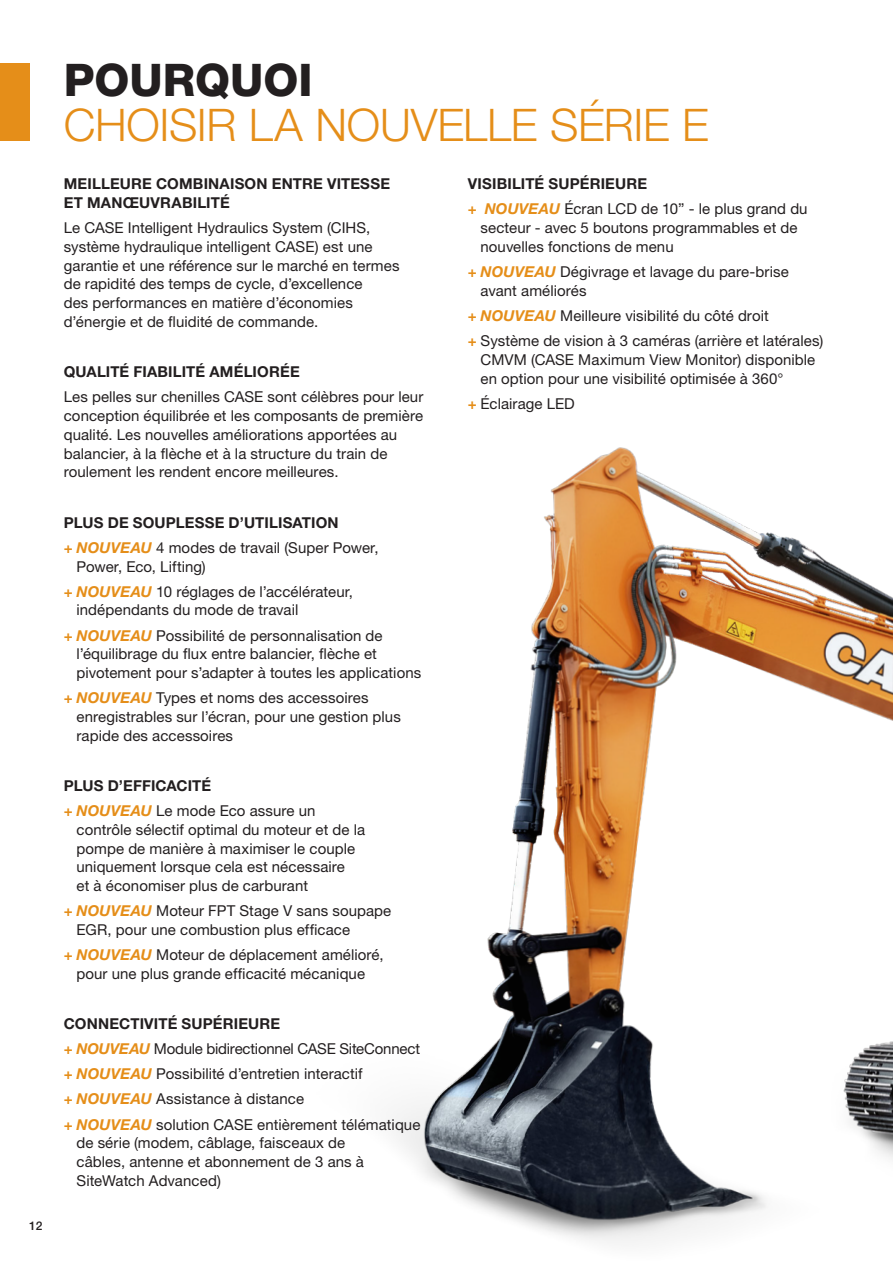
<style>
.page{position:relative;width:893px;height:1263px;background:#fff}
.page>*{position:absolute;margin:0;border:0;box-sizing:border-box;transform-origin:0 0}
.TITOLO_2{font:300 45px "Helvetica Neue LT Pro";letter-spacing:-.01em;color:#e58e19}
.TITOLO_1{font:800 45px "Helvetica Neue LT Pro";color:#231f20}
.BULLET__11-15{font:15px/18.8px "Helvetica Neue LT Pro";letter-spacing:.005em;color:#231f20}
.TITOLETTI{font:700 15px/18.8px "Helvetica Neue LT Pro";letter-spacing:.01em;color:#231f20}
.BULLET__11-15-2{font:15px "Helvetica Neue LT Pro";letter-spacing:-.015em;color:#231f20}
.BULLET__11-15-3{font:700 15px "Helvetica Neue LT Pro";letter-spacing:.01em;color:#231f20}
.t1{font:500 12px "Helvetica Neue LT Pro";color:#231f20}
.s1{font-weight:700;color:#e58e19}
.s2{font-weight:700;font-style:italic;color:#e58e19}
</style>
<div class="page">
<img style="left:393px;top:447px;width:500px;height:796px">
<div style="left:0;top:64px;width:30px;height:77px;background:#e58e19"></div>
<p class="t1" style="left:29px;top:1218px;width:15px">12</p>
<p class="TITOLO_1" style="left:64px;top:53px;width:250px">POURQUOI</p>
<p class="TITOLO_2" style="left:64px;top:97px;width:647px">CHOISIR LA NOUVELLE SÉRIE E</p>
<p class="TITOLETTI" style="left:64px;top:174px;width:328px">MEILLEURE COMBINAISON ENTRE VITESSE<br>ET MANŒUVRABILITÉ</p>
<p class="BULLET__11-15" style="left:64px;top:218px;width:337px">Le CASE Intelligent Hydraulics System (CIHS, système hydraulique intelligent CASE) est une garantie et une référence sur le marché en termes de rapidité des temps de cycle, d’excellence<br>des performances en matière d’économies d’énergie et de fluidité de commande.</p>
<p class="TITOLETTI" style="left:64px;top:362px;width:237px">QUALITÉ FIABILITÉ AMÉLIORÉE</p>
<p class="BULLET__11-15" style="left:64px;top:387px;width:361px">Les pelles sur chenilles CASE sont célèbres pour leur conception équilibrée et les composants de première qualité. Les nouvelles améliorations apportées au balancier, à la flèche et à la structure du train de roulement les rendent encore meilleures.</p>
<p class="TITOLETTI" style="left:64px;top:513px;width:276px">PLUS DE SOUPLESSE D’UTILISATION</p>
<p class="BULLET__11-15" style="left:77px;top:538px;width:303px;text-indent:-13px"><span class="s1">+</span> <span class="s2">NOUVEAU</span> 4 modes de travail (Super Power,<br>Power, Eco, Lifting)</p>
<p class="BULLET__11-15" style="left:77px;top:582px;width:278px;text-indent:-13px"><span class="s1">+</span> <span class="s2">NOUVEAU</span> 10 réglages de l’accélérateur, indépendants du mode de travail</p>
<p class="BULLET__11-15" style="left:77px;top:626px;width:346px;text-indent:-13px"><span class="s1">+</span> <span class="s2">NOUVEAU</span> Possibilité de personnalisation de l’équilibrage du flux entre balancier, flèche et pivotement pour s’adapter à toutes les applications</p>
<p class="BULLET__11-15" style="left:77px;top:688px;width:326px;text-indent:-13px"><span class="s1">+</span> <span class="s2">NOUVEAU</span> Types et noms des accessoires enregistrables sur l’écran, pour une gestion plus rapide des accessoires</p>
<p class="BULLET__11-15-3" style="left:64px;top:776px;width:149px">PLUS D’EFFICACITÉ</p>
<p class="BULLET__11-15" style="left:77px;top:801px;width:290px;text-indent:-13px"><span class="s1">+</span> <span class="s2">NOUVEAU</span> Le mode Eco assure un contrôle sélectif optimal du moteur et de la pompe de manière à maximiser le couple uniquement lorsque cela est nécessaire<br>et à économiser plus de carburant</p>
<p class="BULLET__11-15" style="left:77px;top:901px;width:316px;text-indent:-13px"><span class="s1">+</span> <span class="s2">NOUVEAU</span> Moteur FPT Stage V sans soupape<br>EGR, pour une combustion plus efficace</p>
<p class="BULLET__11-15" style="left:64px;top:945px;width:321px;text-align:center"><span class="s1">+</span> <span class="s2">NOUVEAU</span> Moteur de déplacement amélioré, pour une plus grande efficacité mécanique</p>
<p class="TITOLETTI" style="left:64px;top:1014px;width:218px">CONNECTIVITÉ SUPÉRIEURE</p>
<p class="BULLET__11-15-2" style="left:64px;top:1040px;width:358px"><span class="s1">+</span> <span class="s2">NOUVEAU</span> Module bidirectionnel CASE SiteConnect</p>
<p class="BULLET__11-15" style="left:64px;top:1064px;width:300px"><span class="s1">+</span> <span class="s2">NOUVEAU</span> Possibilité d’entretien interactif</p>
<p class="BULLET__11-15" style="left:64px;top:1089px;width:242px"><span class="s1">+</span> <span class="s2">NOUVEAU</span> Assistance à distance</p>
<p class="BULLET__11-15" style="left:77px;top:1115px;width:345px;text-indent:-13px"><span class="s1">+</span> <span class="s2">NOUVEAU</span> solution CASE entièrement télématique de série (modem, câblage, faisceaux de<br>câbles, antenne et abonnement de 3 ans à SiteWatch Advanced)</p>
<p class="BULLET__11-15-3" style="left:468px;top:175px;width:181px">VISIBILITÉ SUPÉRIEURE</p>
<p class="BULLET__11-15" style="left:480px;top:200px;width:329px;text-indent:-13px"><span class="s1">+</span> <span class="s2">NOUVEAU</span> Écran LCD de 10” - le plus grand du secteur - avec 5 boutons programmables et de nouvelles fonctions de menu</p>
<p class="BULLET__11-15" style="left:480px;top:262px;width:310px;text-indent:-13px"><span class="s1">+</span> <span class="s2">NOUVEAU</span> Dégivrage et lavage du pare-brise avant améliorés</p>
<p class="BULLET__11-15" style="left:468px;top:306px;width:303px"><span class="s1">+</span> <span class="s2">NOUVEAU</span> Meilleure visibilité du côté droit</p>
<p class="BULLET__11-15" style="left:480px;top:331px;width:344px;text-indent:-13px"><span class="s1">+</span> Système de vision à 3 caméras (arrière et latérales)<br>CMVM (CASE Maximum View Monitor) disponible en option pour une visibilité optimisée à 360°</p>
<p class="BULLET__11-15" style="left:468px;top:394px;width:109px"><span class="s1">+</span> Éclairage LED</p>
</div>
